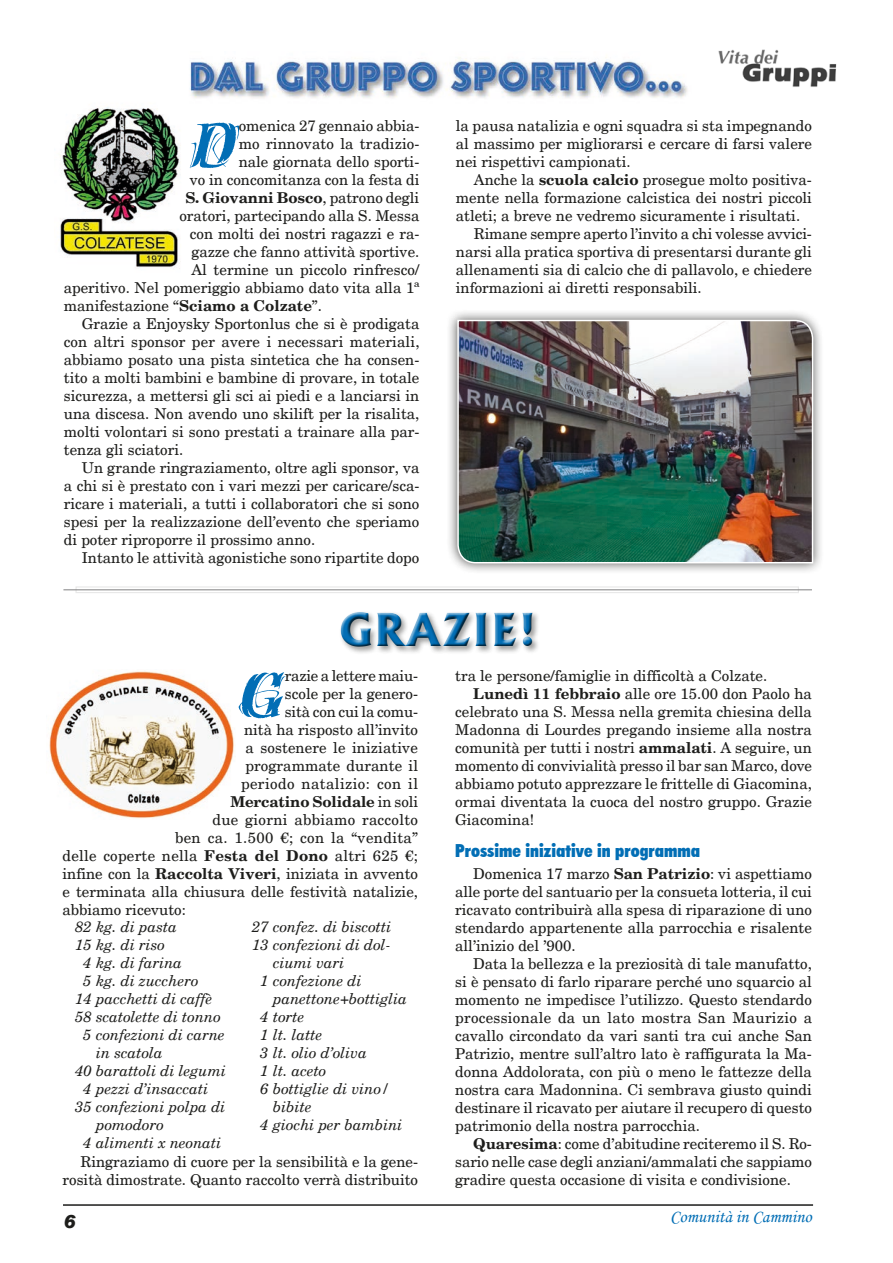
<style>
.page{position:relative;width:893px;height:1263px;background:#fff}
.page>*{position:absolute;margin:0;border:0;box-sizing:border-box;transform-origin:0 0}
.Primo_paragrafo_arti{font:68.55px "Hazel Let Plain";color:#026eb5}
.t1{font:800 43.5px "Albertus";letter-spacing:.04em;color:#026eb5}
.Sottotitolo{font:900 condensed 18px "Futura BT";color:#026eb5}
.t2{font:18px "Monotype Corsiva";color:#026eb5}
.t3{font:italic 900 18px "Arial";color:#1d1d1b}
.Testo_normale{font:15px/18px "New Century Schlbk";color:#1d1d1b;text-align:justify}
.Primo_paragrafo_arti-2{font:15px "New Century Schlbk";color:#1d1d1b}
.Testo_normale-2{font:italic 15px/18px "New Century Schlbk";color:#1d1d1b}
.Primo_paragrafo_arti-3{font:700 15px "New Century Schlbk";letter-spacing:-.01em;color:#1d1d1b}
.Primo_paragrafo_arti-4{font:15px "New Century Schlbk";letter-spacing:.025em;color:#1d1d1b}
.Primo_paragrafo_arti-5{font:15px "New Century Schlbk";letter-spacing:.02em;color:#1d1d1b}
.s1{font-weight:400}
.s2{font-weight:700}
</style>
<div class="page">
<hr style="left:63px;top:1204px;width:750px;height:2px;background:#1d1d1b">
<img style="left:718px;top:49px;width:119px;height:38px">
<img style="left:49px;top:671px;width:185px;height:148px">
<div style="left:338px;top:610px;width:202px;height:45px;background:#1d1d1b;opacity:.42"></div>
<div style="left:337px;top:609px;width:199px;height:39px;background:#fff"></div>
<div style="left:340px;top:611px;width:196px;height:39px;background:#1d1d1b;opacity:.75"></div>
<div style="left:76px;top:586px;width:723px;height:7px;border:1px solid #e8e8e8"></div>
<hr style="left:63px;top:589px;width:749px;height:1px;background:#808081">
<img style="left:60px;top:107px;width:120px;height:162px">
<img style="left:190px;top:57px;width:498px;height:41px">
<div style="left:446px;top:308px;width:379px;height:267px;background:#1d1d1b;opacity:.75"></div>
<img style="left:457px;top:319px;width:357px;height:245px">
<p class="Primo_paragrafo_arti" style="left:191px;top:107px;width:49px">D</p>
<p class="Primo_paragrafo_arti-2" style="left:239px;top:116px;width:182px">omenica 27 gennaio abbia-</p>
<p class="Primo_paragrafo_arti-2" style="left:239px;top:134px;width:182px">mo rinnovato la tradizio-</p>
<p class="Primo_paragrafo_arti-2" style="left:239px;top:152px;width:182px">nale giornata dello sporti-</p>
<p class="Primo_paragrafo_arti-2" style="left:190px;top:170px;width:231px">vo in concomitanza con la festa di</p>
<p class="Primo_paragrafo_arti-3" style="left:185px;top:188px;width:235px">S. Giovanni Bosco<span class="s1">, patrono degli</span></p>
<p class="Primo_paragrafo_arti-2" style="left:179px;top:206px;width:241px">oratori, partecipando alla S. Messa</p>
<p class="Primo_paragrafo_arti-2" style="left:190px;top:224px;width:231px">con molti dei nostri ragazzi e ra-</p>
<p class="Primo_paragrafo_arti-2" style="left:191px;top:242px;width:229px">gazze che fanno attività sportive.</p>
<p class="Primo_paragrafo_arti-2" style="left:191px;top:260px;width:230px">Al termine un piccolo rinfresco/</p>
<p class="Primo_paragrafo_arti-2" style="left:64px;top:278px;width:357px">aperitivo. Nel pomeriggio abbiamo dato vita alla 1ª</p>
<p class="Primo_paragrafo_arti-2" style="left:64px;top:296px;width:260px">manifestazione “<span class="s2">Sciamo a Colzate</span>”.</p>
<p class="Testo_normale" style="left:64px;top:315px;width:357px;text-indent:18px">Grazie a Enjoysky Sportonlus che si è prodigata con altri sponsor per avere i necessari materiali, abbiamo posato una pista sintetica che ha consen&shy;tito a molti bambini e bambine di provare, in totale sicurezza, a mettersi gli sci ai piedi e a lanciarsi in una discesa. Non avendo uno skilift per la risalita, molti volontari si sono prestati a trainare alla par&shy;tenza gli sciatori.</p>
<p class="Testo_normale" style="left:64px;top:459px;width:357px;text-indent:18px">Un grande ringraziamento, oltre agli sponsor, va a chi si è prestato con i vari mezzi per caricare/sca&shy;ricare i materiali, a tutti i collaboratori che si sono spesi per la realizzazione dell’evento che speriamo di poter riproporre il prossimo anno.</p>
<p class="Testo_normale" style="left:82px;top:549px;width:339px">Intanto le attività agonistiche sono ripartite dopo</p>
<p class="Testo_normale" style="left:456px;top:117px;width:358px">la pausa natalizia e ogni squadra si sta impegnando al massimo per migliorarsi e cercare di farsi valere nei rispettivi campionati.</p>
<p class="Testo_normale" style="left:456px;top:171px;width:358px;text-indent:18px">Anche la <span class="s2">scuola calcio</span> prosegue molto positiva&shy;mente nella formazione calcistica dei nostri piccoli atleti; a breve ne vedremo sicuramente i risultati.</p>
<p class="Testo_normale" style="left:456px;top:225px;width:358px;text-indent:18px">Rimane sempre aperto l’invito a chi volesse avvici&shy;narsi alla pratica sportiva di presentarsi durante gli allenamenti sia di calcio che di pallavolo, e chiedere informazioni ai diretti responsabili.</p>
<h2 class="t1" style="left:339px;top:603px;width:198px">GRAZIE!</h2>
<p class="Primo_paragrafo_arti" style="left:240px;top:657px;width:47px">G</p>
<p class="Primo_paragrafo_arti-2" style="left:285px;top:666px;width:135px">razie a lettere maiu-</p>
<p class="Primo_paragrafo_arti-2" style="left:285px;top:684px;width:135px">scole per la genero-</p>
<p class="Primo_paragrafo_arti-2" style="left:285px;top:702px;width:135px">sità con cui la comu-</p>
<p class="Primo_paragrafo_arti-2" style="left:244px;top:720px;width:176px">nità ha risposto all’invito</p>
<p class="Primo_paragrafo_arti-2" style="left:246px;top:738px;width:174px">a sostenere le iniziative</p>
<p class="Primo_paragrafo_arti-2" style="left:246px;top:756px;width:174px">programmate durante il</p>
<p class="Primo_paragrafo_arti-4" style="left:241px;top:774px;width:179px">periodo natalizio: con il</p>
<p class="Primo_paragrafo_arti-3" style="left:231px;top:792px;width:189px">Mercatino Solidale <span class="s1">in soli</span></p>
<p class="Primo_paragrafo_arti-5" style="left:213px;top:810px;width:207px">due giorni abbiamo raccolto</p>
<p class="Primo_paragrafo_arti-4" style="left:175px;top:828px;width:245px">ben ca. 1.500 €; con la “vendita”</p>
<p class="Primo_paragrafo_arti-2" style="left:63px;top:846px;width:357px">delle coperte nella <span class="s2">Festa del Dono</span> altri 625 €;</p>
<p class="Primo_paragrafo_arti-2" style="left:63px;top:864px;width:357px">infine con la <span class="s2">Raccolta Viveri</span>, iniziata in avvento</p>
<p class="Primo_paragrafo_arti-2" style="left:63px;top:882px;width:357px">e terminata alla chiusura delle festività natalizie,</p>
<p class="Primo_paragrafo_arti-2" style="left:63px;top:900px;width:125px">abbiamo ricevuto:</p>
<p class="Testo_normale-2" style="left:75px;top:918px;width:103px">82 kg. di pasta</p>
<p class="Testo_normale-2" style="left:75px;top:936px;width:91px">15 kg. di riso</p>
<p class="Testo_normale-2" style="left:83px;top:954px;width:100px">4 kg. di farina</p>
<p class="Testo_normale-2" style="left:83px;top:972px;width:117px">5 kg. di zucchero</p>
<p class="Testo_normale-2" style="left:75px;top:990px;width:139px">14 pacchetti di caffè</p>
<p class="Testo_normale-2" style="left:75px;top:1008px;width:147px">58 scatolette di tonno</p>
<p class="Testo_normale-2" style="left:96px;top:1026px;width:130px;text-indent:-13px">5 confezioni di carne in scatola</p>
<p class="Testo_normale-2" style="left:75px;top:1062px;width:152px">40 barattoli di legumi</p>
<p class="Testo_normale-2" style="left:83px;top:1080px;width:127px">4 pezzi d’insaccati</p>
<p class="Testo_normale-2" style="left:96px;top:1098px;width:131px;text-indent:-21px">35 confezioni polpa di pomodoro</p>
<p class="Testo_normale-2" style="left:83px;top:1134px;width:140px">4 alimenti x neonati</p>
<p class="Testo_normale-2" style="left:252px;top:918px;width:141px">27 confez. di biscotti</p>
<p class="Testo_normale-2" style="left:273px;top:936px;width:119px;text-indent:-21px">13 confezioni di dol&shy;ciumi vari</p>
<p class="Testo_normale-2" style="left:273px;top:972px;width:136px;text-indent:-13px">1 confezione di panettone+bottiglia</p>
<p class="Testo_normale-2" style="left:260px;top:1008px;width:46px">4 torte</p>
<p class="Testo_normale-2" style="left:260px;top:1026px;width:64px">1 lt. latte</p>
<p class="Testo_normale-2" style="left:260px;top:1044px;width:108px">3 lt. olio d’oliva</p>
<p class="Testo_normale-2" style="left:260px;top:1062px;width:68px">1 lt. aceto</p>
<p class="Testo_normale-2" style="left:273px;top:1080px;width:119px;text-indent:-13px">6 bottiglie di vino/ bibite</p>
<p class="Testo_normale-2" style="left:260px;top:1116px;width:144px">4 giochi per bambini</p>
<p class="Testo_normale" style="left:63px;top:1153px;width:357px;text-align:right">Ringraziamo di cuore per la sensibilità e la gene&shy;rosità dimostrate. Quanto raccolto verrà distribuito</p>
<p class="Testo_normale" style="left:455px;top:667px;width:313px">tra le persone/famiglie in difficoltà a Colzate.</p>
<p class="Testo_normale" style="left:455px;top:685px;width:358px;text-indent:18px"><span class="s2">Lunedì 11 febbraio</span> alle ore 15.00 don Paolo ha celebrato una S. Messa nella gremita chiesina della Madonna di Lourdes pregando insieme alla nostra comunità per tutti i nostri <span class="s2">ammalati</span>. A seguire, un momento di convivialità presso il bar san Marco, dove abbiamo potuto apprezzare le frittelle di Giacomina, ormai diventata la cuoca del nostro gruppo. Grazie Giacomina!</p>
<p class="Sottotitolo" style="left:455px;top:839px;width:246px">Prossime iniziative in programma</p>
<p class="Testo_normale" style="left:455px;top:865px;width:358px;text-indent:18px">Domenica 17 marzo <span class="s2">San Patrizio</span>: vi aspettiamo alle porte del santuario per la consueta lotteria, il cui ricavato contribuirà alla spesa di riparazione di uno stendardo appartenente alla parrocchia e risalente all’inizio del ’900.</p>
<p class="Testo_normale" style="left:455px;top:955px;width:358px;text-indent:18px">Data la bellezza e la preziosità di tale manufatto, si è pensato di farlo riparare perché uno squarcio al momento ne impedisce l’utilizzo. Questo stendardo processionale da un lato mostra San Maurizio a cavallo circondato da vari santi tra cui anche San Patrizio, mentre sull’altro lato è raffigurata la Ma&shy;donna Addolorata, con più o meno le fattezze della nostra cara Madonnina. Ci sembrava giusto quindi destinare il ricavato per aiutare il recupero di questo patrimonio della nostra parrocchia.</p>
<p class="Testo_normale" style="left:455px;top:1135px;width:358px;text-indent:18px"><span class="s2">Quaresima</span>: come d’abitudine reciteremo il S. Ro&shy;sario nelle case degli anziani/ammalati che sappiamo gradire questa occasione di visita e condivisione.</p>
<p class="t3" style="left:64px;top:1210px;width:14px">6</p>
<p class="t2" style="left:670px;top:1206px;width:143px">Comunità in Cammino</p>
</div>
